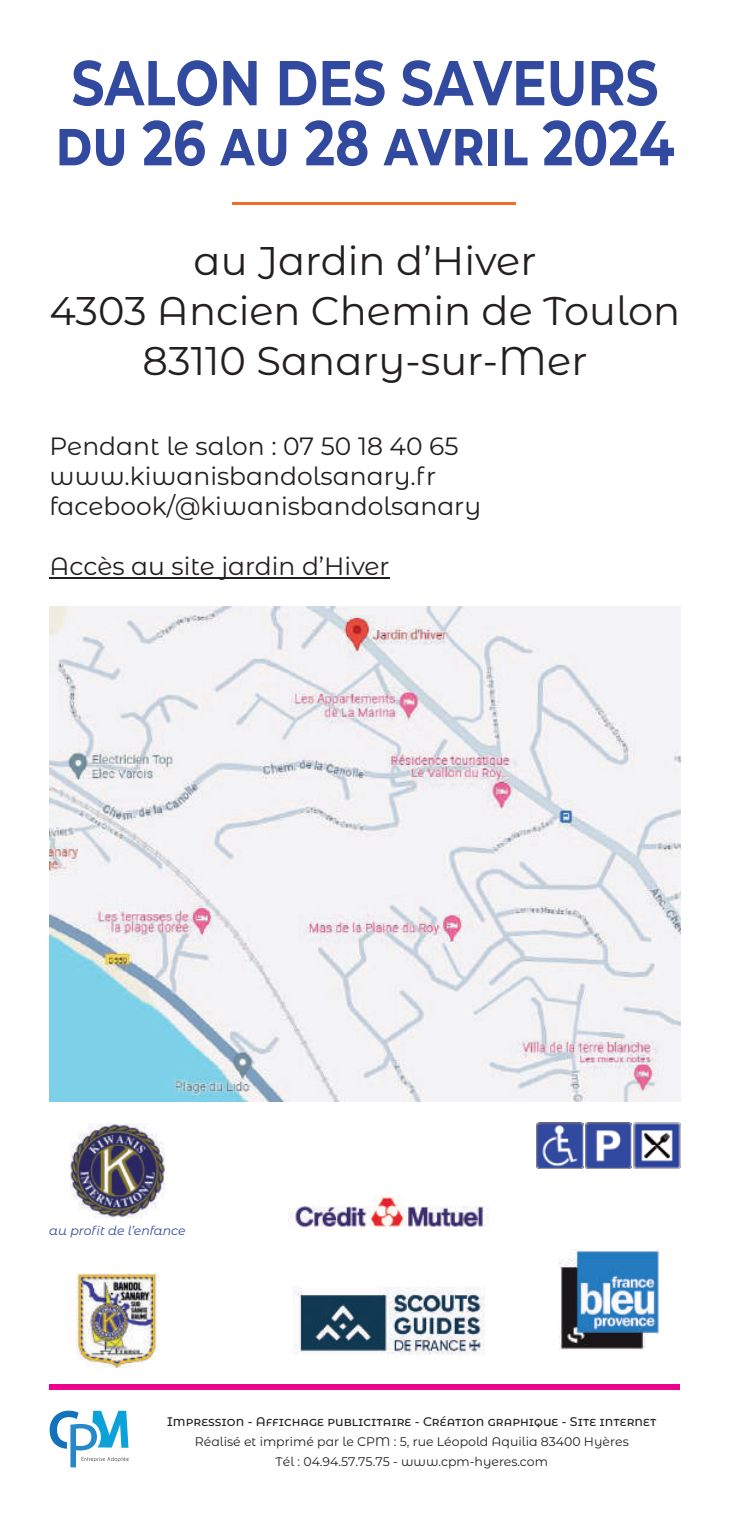
<style>
.page{position:relative;width:730px;height:1517px;background:#fff}
.page>*{position:absolute;margin:0;border:0;box-sizing:border-box;transform-origin:0 0}
.t1{font:700 63.25px/60px "Montserrat";color:#31499e;scale:.82 1}
.t2{font:40px/50px "Montserrat Alternates";color:#231f20;text-align:center}
.t3{font:25px/30px "Montserrat Alternates";color:#231f20}
.t4{font:12.5px/20px "Montserrat Alternates";color:#231f20;text-align:center}
.t5{font:500 12.5px "Montserrat Alternates";color:#231f20}
.t6{font:italic 12.5px "Montserrat Alternates";color:#31499e}
</style>
<div class="page">
<hr style="left:50px;top:577px;width:340px;height:1px;background:#231f20">
<hr style="left:232px;top:202px;width:284px;height:2px;background:#f36c28">
<img style="left:50px;top:606px;width:630px;height:495px">
<img style="left:70px;top:1123px;width:95px;height:94px">
<img style="left:76px;top:1273px;width:82px;height:94px">
<img style="left:288px;top:1196px;width:202px;height:32px">
<img style="left:560px;top:1249px;width:100px;height:100px">
<img style="left:536px;top:1122px;width:47px;height:46px">
<img style="left:585px;top:1122px;width:47px;height:46px">
<img style="left:634px;top:1122px;width:46px;height:46px">
<img style="left:293px;top:1287px;width:192px;height:68px">
<svg style="left:50px;top:1410px;width:79px;height:57px"></svg>
<div style="left:80px;top:1462px;width:49px;height:7px;background:#fff"></div>
<div style="left:49px;top:1385px;width:631px;height:5px;background:#ed028c"></div>
<h1 class="t1" style="left:56px;top:50px;width:756px">SALON DES SAVEURS<br>DU 26 AU 28 AVRIL 2024</h1>
<h2 class="t2" style="left:50px;top:235px;width:632px">au Jardin d’Hiver<br>4303 Ancien Chemin de Toulon<br>83110 Sanary-sur-Mer</h2>
<p class="t3" style="left:50px;top:431px;width:433px">Pendant le salon : 07 50 18 40 65 www.kiwanisbandolsanary.fr facebook/@kiwanisbandolsanary</p>
<p class="t3" style="left:50px;top:551px;width:341px">Accès au site jardin d’Hiver</p>
<p class="t6" style="left:49px;top:1221px;width:138px">au profit de l’enfance</p>
<p class="t5" style="left:167px;top:1412px;width:491px">Impression - Affichage publicitaire - Création graphique - Site internet</p>
<p class="t4" style="left:195px;top:1430px;width:435px">Réalisé et imprimé par le CPM : 5, rue Léopold Aquilia 83400 Hyères<br>Tél : 04.94.57.75.75 - www.cpm-hyeres.com</p>
</div>
